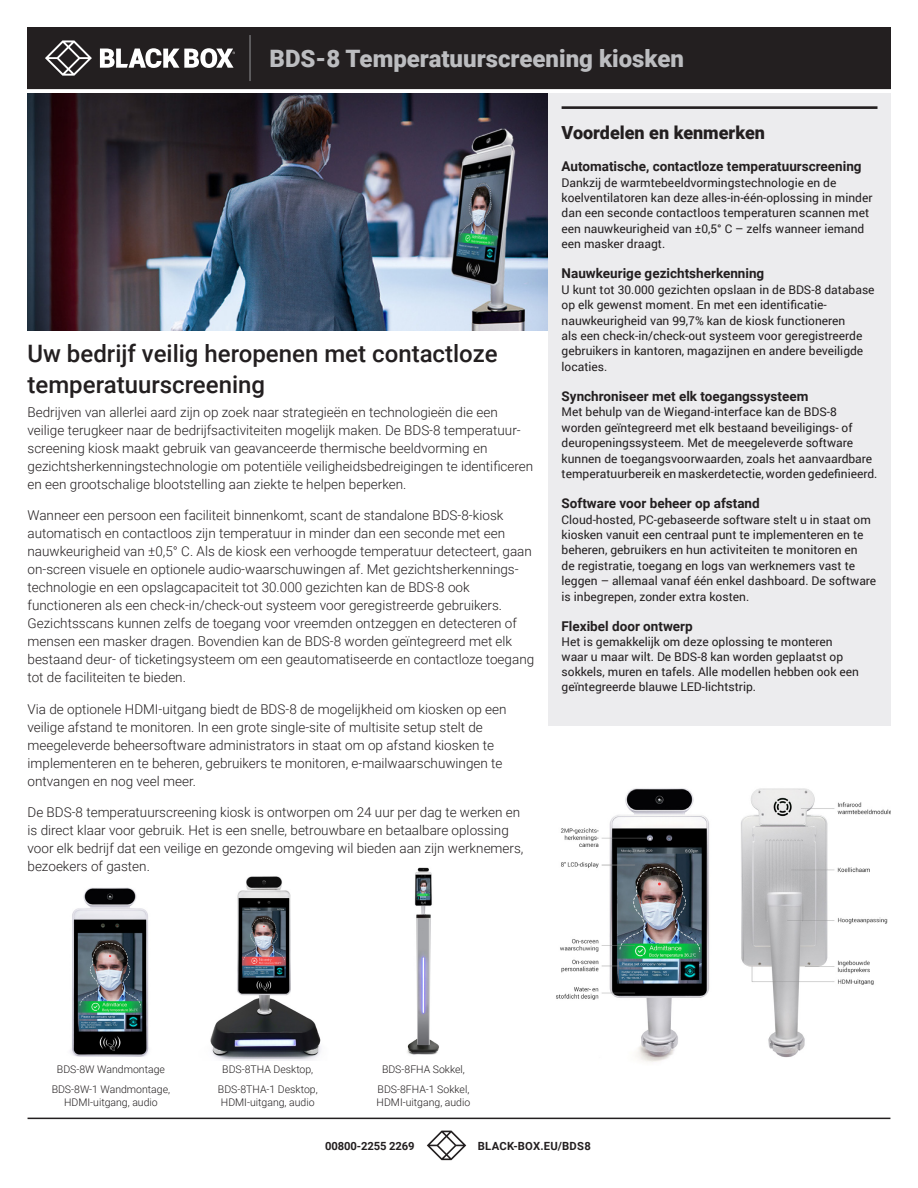
<style>
.page{position:relative;width:918px;height:1188px;background:#fff}
.page>*{position:absolute;margin:0;border:0;box-sizing:border-box;transform-origin:0 0}
.Intro_headline{font:500 24px/31.5px "Roboto";color:#231f20}
.Product_title{font:900 24px "Roboto";color:#bcbdc0}
.t1{font:900 18px "Roboto";color:#231f20}
.Intro_copy{font:300 13.5px/18px "Roboto";color:#231f20}
.Benefits_and_Feature{font:700 13.5px "Roboto";color:#231f20}
.Benefits_and_Feature-2{font:12px/15.3px "Roboto";color:#231f20}
.t2{font:700 11.25px "Roboto";letter-spacing:.025em;color:#231f20}
.t3{font:700 11.25px "Roboto";color:#231f20}
.t4{font:300 10.5px "Roboto";color:#231f20}
</style>
<div class="page">
<img style="left:556px;top:788px;width:335px;height:274px">
<img style="left:407px;top:867px;width:32px;height:188px">
<img style="left:28px;top:94px;width:520px;height:236px">
<div style="left:28px;top:28px;width:862px;height:60px;background:#231f20"></div>
<div style="left:27px;top:27px;width:864px;height:62px;border:2px solid #231f20"></div>
<svg style="left:427px;top:1131px;width:39px;height:29px"></svg>
<hr style="left:28px;top:1118px;width:862px;height:1px;background:#231f20">
<hr style="left:250px;top:35px;width:1px;height:46px;background:#939598">
<div style="left:548px;top:94px;width:343px;height:632px;background:#ececee"></div>
<hr style="left:562px;top:106px;width:316px;height:3px;background:#231f20">
<svg style="left:45px;top:40px;width:47px;height:36px"></svg>
<svg style="left:100px;top:48px;width:135px;height:20px"></svg>
<img style="left:70px;top:887px;width:79px;height:170px">
<img style="left:210px;top:876px;width:111px;height:185px">
<p class="Product_title" style="left:270px;top:42px;width:416px">BDS-8 Temperatuurscreening kiosken</p>
<p class="Intro_headline" style="left:28px;top:336px;width:472px">Uw bedrijf veilig heropenen met contactloze temperatuurscreening</p>
<p class="Intro_copy" style="left:28px;top:402px;width:507px">Bedrijven van allerlei aard zijn op zoek naar strategieën en technologieën die een veilige terugkeer naar de bedrijfsactiviteiten mogelijk maken. De BDS-8 temperatuur&shy;screening kiosk maakt gebruik van geavanceerde thermische beeldvorming en gezichtsherkenningstechnologie om potentiële veiligheidsbedreigingen te identificeren en een grootschalige blootstelling aan ziekte te helpen beperken.</p>
<p class="Intro_copy" style="left:28px;top:506px;width:508px">Wanneer een persoon een faciliteit binnenkomt, scant de standalone BDS-8-kiosk automatisch en contactloos zijn temperatuur in minder dan een seconde met een nauwkeurigheid van ±0,5° C. Als de kiosk een verhoogde temperatuur detecteert, gaan on-screen visuele en optionele audio-waarschuwingen af. Met gezichtsherkennings&shy;technologie en een opslagcapaciteit tot 30.000 gezichten kan de BDS-8 ook functioneren als een check-in/check-out systeem voor geregistreerde gebruikers.<br>Gezichtsscans kunnen zelfs de toegang voor vreemden ontzeggen en detecteren of mensen een masker dragen. Bovendien kan de BDS-8 worden geïntegreerd met elk bestaand deur- of ticketingsysteem om een geautomatiseerde en contactloze toegang tot de faciliteiten te bieden.</p>
<p class="Intro_copy" style="left:28px;top:699px;width:480px">Via de optionele HDMI-uitgang biedt de BDS-8 de mogelijkheid om kiosken op een veilige afstand te monitoren. In een grote single-site of multisite setup stelt de meegeleverde beheersoftware administrators in staat om op afstand kiosken te implementeren en te beheren, gebruikers te monitoren, e-mailwaarschuwingen te ontvangen en nog veel meer.</p>
<p class="Intro_copy" style="left:28px;top:803px;width:497px">De BDS-8 temperatuurscreening kiosk is ontworpen om 24 uur per dag te werken en is direct klaar voor gebruik. Het is een snelle, betrouwbare en betaalbare oplossing voor elk bedrijf dat een veilige en gezonde omgeving wil bieden aan zijn werknemers, bezoekers of gasten.</p>
<p class="t1" style="left:562px;top:120px;width:205px">Voordelen en kenmerken</p>
<p class="Benefits_and_Feature" style="left:562px;top:157px;width:302px">Automatische, contactloze temperatuurscreening</p>
<p class="Benefits_and_Feature-2" style="left:562px;top:174px;width:312px">Dankzij de warmtebeeldvormingstechnologie en de koelventilatoren kan deze alles-in-één-oplossing in minder dan een seconde contactloos temperaturen scannen met een nauwkeurigheid van ±0,5° C – zelfs wanneer iemand een masker draagt.</p>
<p class="Benefits_and_Feature" style="left:562px;top:264px;width:204px">Nauwkeurige gezichtsherkenning</p>
<p class="Benefits_and_Feature-2" style="left:562px;top:281px;width:315px">U kunt tot 30.000 gezichten opslaan in de BDS-8 database op elk gewenst moment. En met een identificatie&shy;nauwkeurigheid van 99,7% kan de kiosk functioneren<br>als een check-in/check-out systeem voor geregistreerde gebruikers in kantoren, magazijnen en andere beveiligde locaties.</p>
<p class="Benefits_and_Feature" style="left:562px;top:387px;width:248px">Synchroniseer met elk toegangssysteem</p>
<p class="Benefits_and_Feature-2" style="left:562px;top:404px;width:317px">Met behulp van de Wiegand-interface kan de BDS-8 worden geïntegreerd met elk bestaand beveiligings- of deuropeningssysteem. Met de meegeleverde software kunnen de toegangsvoorwaarden, zoals het aanvaardbare temperatuurbereik en maskerdetectie, worden gedefinieerd.</p>
<p class="Benefits_and_Feature" style="left:562px;top:494px;width:200px">Software voor beheer op afstand</p>
<p class="Benefits_and_Feature-2" style="left:562px;top:511px;width:316px">Cloud-hosted, PC-gebaseerde software stelt u in staat om kiosken vanuit een centraal punt te implementeren en te beheren, gebruikers en hun activiteiten te monitoren en<br>de registratie, toegang en logs van werknemers vast te leggen – allemaal vanaf één enkel dashboard. De software is inbegrepen, zonder extra kosten.</p>
<p class="Benefits_and_Feature" style="left:562px;top:617px;width:133px">Flexibel door ontwerp</p>
<p class="Benefits_and_Feature-2" style="left:562px;top:634px;width:299px">Het is gemakkelijk om deze oplossing te monteren waar u maar wilt. De BDS-8 kan worden geplaatst op sokkels, muren en tafels. Alle modellen hebben ook een geïntegreerde blauwe LED-lichtstrip.</p>
<p class="t4" style="left:57px;top:1062px;width:109px">BDS-8W Wandmontage</p>
<p class="t4" style="left:52px;top:1082px;width:120px">BDS-8W-1 Wandmontage,</p>
<p class="t4" style="left:64px;top:1095px;width:95px">HDMI-uitgang, audio</p>
<p class="t4" style="left:222px;top:1062px;width:92px">BDS-8THA Desktop,</p>
<p class="t4" style="left:218px;top:1082px;width:101px">BDS-8THA-1 Desktop,</p>
<p class="t4" style="left:221px;top:1095px;width:95px">HDMI-uitgang, audio</p>
<p class="t4" style="left:382px;top:1062px;width:84px">BDS-8FHA Sokkel,</p>
<p class="t4" style="left:378px;top:1082px;width:93px">BDS-8FHA-1 Sokkel,</p>
<p class="t4" style="left:377px;top:1095px;width:95px">HDMI-uitgang, audio</p>
<p class="t3" style="left:325px;top:1138px;width:91px">00800-2255 2269</p>
<p class="t2" style="left:478px;top:1138px;width:114px">BLACK-BOX.EU/BDS8</p>
</div>
